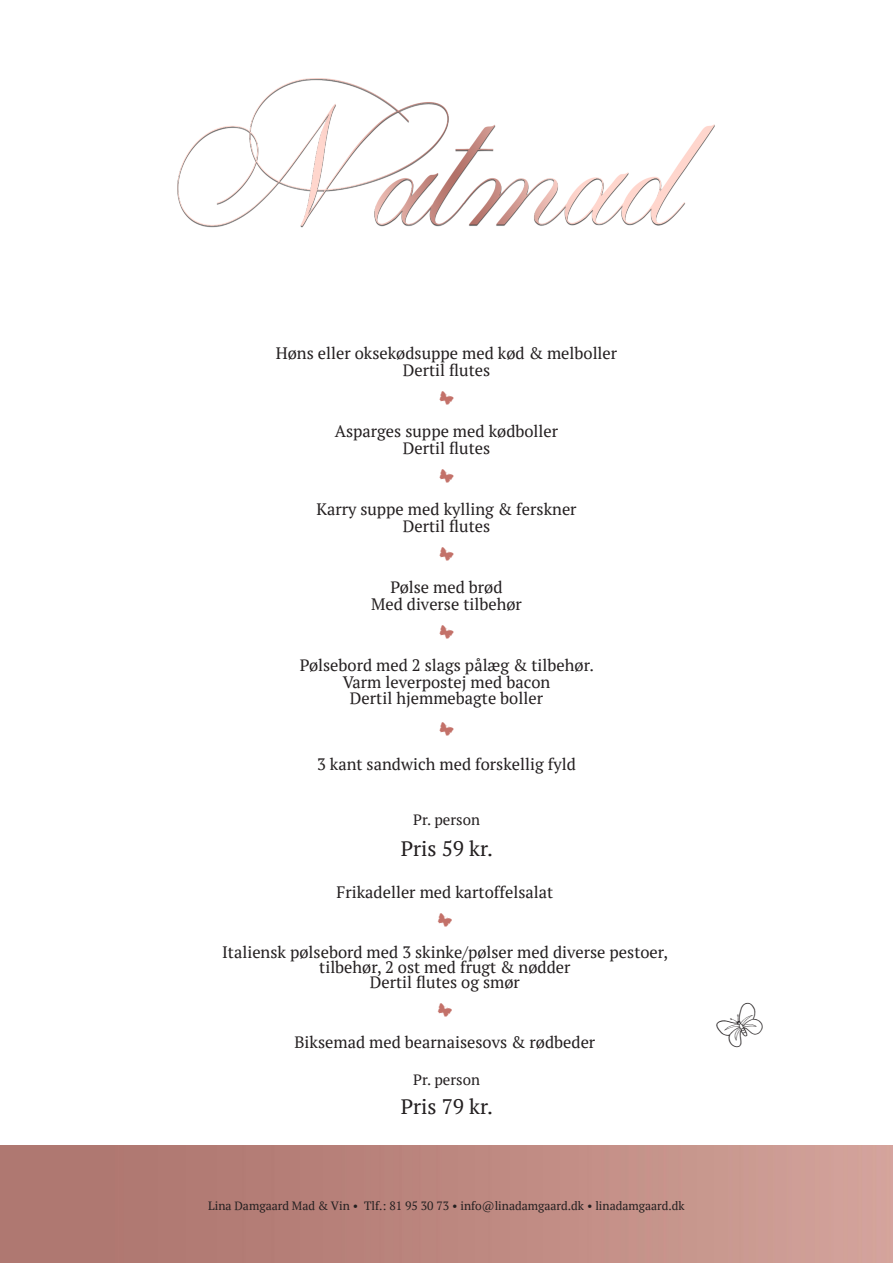
<style>
.page{position:relative;width:893px;height:1263px;background:#fff}
.page>*{position:absolute;margin:0;border:0;box-sizing:border-box;transform-origin:0 0}
.t1{font:46.5px "Butter Fly";color:#231f20}
.t2{font:21px "PT Serif";color:#231f20}
.t3{font:16.5px/16.5px "PT Serif";color:#231f20;text-align:center}
.t4{font:15px "PT Serif";color:#231f20}
.t5{font:15px "Butter Fly";color:#c37169}
.t6{font:12px "PT Serif";color:#231f20}
</style>
<div class="page">
<img style="left:178px;top:78px;width:537px;height:150px">
<p class="t3" style="left:276px;top:345px;width:343px">Høns eller oksekødsuppe med kød &amp; melboller<br>Dertil flutes</p>
<p class="t5" style="left:439px;top:392px;width:16px">j</p>
<p class="t3" style="left:335px;top:423px;width:225px">Asparges suppe med kødboller</p>
<p class="t3" style="left:403px;top:439px;width:89px">Dertil flutes</p>
<p class="t5" style="left:439px;top:470px;width:16px">j</p>
<p class="t3" style="left:316px;top:501px;width:262px">Karry suppe med kylling &amp; ferskner</p>
<p class="t3" style="left:403px;top:517px;width:89px">Dertil flutes</p>
<p class="t5" style="left:439px;top:548px;width:16px">j</p>
<p class="t3" style="left:390px;top:579px;width:114px">Pølse med brød</p>
<p class="t3" style="left:371px;top:595px;width:152px">Med diverse tilbehør</p>
<p class="t5" style="left:439px;top:626px;width:16px">j</p>
<p class="t3" style="left:300px;top:657px;width:296px">Pølsebord med 2 slags pålæg &amp; tilbehør.</p>
<p class="t3" style="left:343px;top:673px;width:209px">Varm leverpostej med bacon</p>
<p class="t3" style="left:350px;top:690px;width:195px">Dertil hjemmebagte boller</p>
<p class="t5" style="left:439px;top:723px;width:16px">j</p>
<p class="t3" style="left:317px;top:756px;width:260px">3 kant sandwich med forskellig fyld</p>
<p class="t4" style="left:413px;top:810px;width:68px">Pr. person</p>
<p class="t2" style="left:401px;top:835px;width:94px">Pris 59 kr.</p>
<p class="t3" style="left:336px;top:883px;width:218px">Frikadeller med kartoffelsalat</p>
<p class="t5" style="left:438px;top:913px;width:16px">j</p>
<p class="t3" style="left:222px;top:944px;width:448px;line-height:15px">Italiensk pølsebord med 3 skinke/pølser med diverse pestoer, tilbehør, 2 ost med frugt &amp; nødder</p>
<p class="t3" style="left:370px;top:973px;width:152px">Dertil flutes og smør</p>
<p class="t5" style="left:438px;top:1003px;width:16px">j</p>
<p class="t3" style="left:294px;top:1033px;width:302px">Biksemad med bearnaisesovs &amp; rødbeder</p>
<p class="t4" style="left:413px;top:1070px;width:68px">Pr. person</p>
<p class="t2" style="left:401px;top:1093px;width:94px">Pris 79 kr.</p>
<p class="t1" style="left:720px;top:1047px;width:47px;rotate:-90deg">H</p>
<p class="t6" style="left:208px;top:1197px;width:478px">Lina Damgaard Mad &amp; Vin • Tlf.: 81 95 30 73 • info@linadamgaard.dk • linadamgaard.dk</p>
</div>
